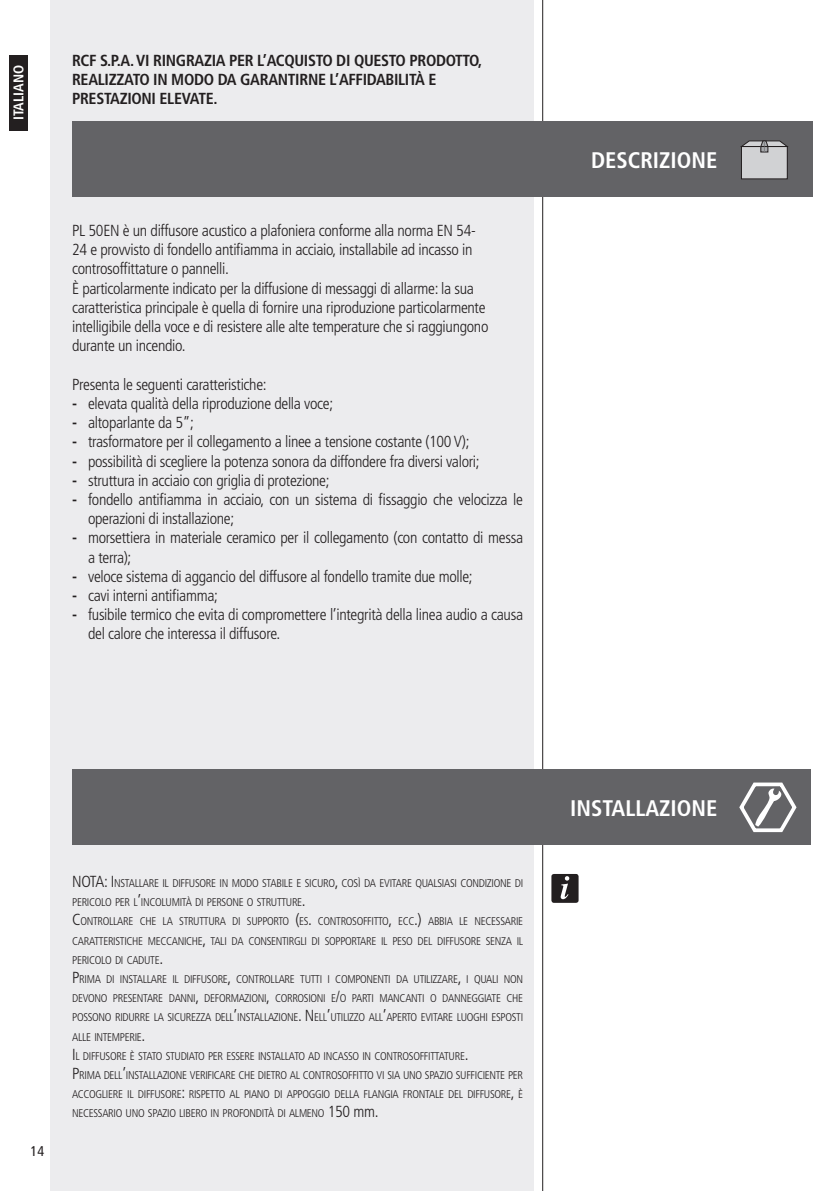
<style>
.page{position:relative;width:840px;height:1191px;background:#fff}
.page>*{position:absolute;margin:0;border:0;box-sizing:border-box;transform-origin:0 0}
.t1{font:700 condensed 22.6px "Frutiger LT Std";color:#fff}
.t2{font:300 condensed 16px/19.2px "Frutiger LT Std";letter-spacing:-.02em;color:#231f20}
.t3{font:700 condensed 16px/19.2px "Frutiger LT Std";letter-spacing:-.02em;color:#231f20}
.t4{font:700 condensed 14px "Frutiger LT Std";color:#fff}
.t5{font:condensed 14px "Frutiger LT Std";color:#231f20}
.t6{font:300 condensed 11.2px/19.2px "Frutiger LT Std";letter-spacing:-.03em;color:#231f20}
.s1{font-weight:700}
.s2{font-size:16px}
</style>
<div class="page">
<div style="left:51px;top:0;width:482px;height:1191px;background:#ececee"></div>
<hr style="left:542px;top:0;width:1px;height:1191px;background:#231f20">
<div style="left:9px;top:55px;width:18px;height:75px;background:#231f20"></div>
<div style="left:72px;top:121px;width:740px;height:76px;background:#636366"></div>
<div style="left:741px;top:146px;width:45px;height:33px;background:#d1d2d4"></div>
<svg style="left:740px;top:140px;width:47px;height:12px"></svg>
<div style="left:72px;top:769px;width:738px;height:76px;background:#636366"></div>
<svg style="left:739px;top:782px;width:58px;height:51px"></svg>
<div style="left:551px;top:874px;width:27px;height:29px;background:#231f20;border-radius:3px"></div>
<svg style="left:560px;top:876px;width:9px;height:23px"></svg>
<p class="t4" style="left:10px;top:120px;width:57px;rotate:-90deg">ITALIANO</p>
<p class="t3" style="left:72px;top:51px;width:411px">RCF S.P.A. VI RINGRAZIA PER L’ACQUISTO DI QUESTO PRODOTTO,<br>REALIZZATO IN MODO DA GARANTIRNE L’AFFIDABILITÀ E<br>PRESTAZIONI ELEVATE.</p>
<p class="t2" style="left:72px;top:221px;width:417px">PL 50EN è un diffusore acustico a plafoniera conforme alla norma EN 54- 24 e provvisto di fondello antifiamma in acciaio, installabile ad incasso in controsoffittature o pannelli.<br>È particolarmente indicato per la diffusione di messaggi di allarme: la sua caratteristica principale è quella di fornire una riproduzione particolarmente intelligibile della voce e di resistere alle alte temperature che si raggiungono durante un incendio.</p>
<p class="t2" style="left:72px;top:375px;width:196px">Presenta le seguenti caratteristiche:</p>
<p class="t2" style="left:72px;top:394px;width:262px"><span class="s1">-</span> elevata qualità della riproduzione della voce;</p>
<p class="t2" style="left:72px;top:413px;width:123px"><span class="s1">-</span> altoparlante da 5”;</p>
<p class="t2" style="left:72px;top:432px;width:399px"><span class="s1">-</span> trasformatore per il collegamento a linee a tensione costante (100 V);</p>
<p class="t2" style="left:72px;top:451px;width:409px"><span class="s1">-</span> possibilità di scegliere la potenza sonora da diffondere fra diversi valori;</p>
<p class="t2" style="left:72px;top:471px;width:259px"><span class="s1">-</span> struttura in acciaio con griglia di protezione;</p>
<p class="t2" style="left:88px;top:490px;width:436px;text-indent:-16px"><span class="s1">-</span> fondello antifiamma in acciaio, con un sistema di fissaggio che velocizza le operazioni di installazione;</p>
<p class="t2" style="left:88px;top:528px;width:436px;text-indent:-16px"><span class="s1">-</span> morsettiera in materiale ceramico per il collegamento (con contatto di messa a terra);</p>
<p class="t2" style="left:72px;top:567px;width:402px"><span class="s1">-</span> veloce sistema di aggancio del diffusore al fondello tramite due molle;</p>
<p class="t2" style="left:72px;top:586px;width:147px"><span class="s1">-</span> cavi interni antifiamma;</p>
<p class="t2" style="left:88px;top:605px;width:436px;text-indent:-16px"><span class="s1">-</span> fusibile termico che evita di compromettere l’integrità della linea audio a causa del calore che interessa il diffusore.</p>
<h1 class="t1" style="left:590px;top:147px;width:128px">DESCRIZIONE</h1>
<p class="t5" style="left:31px;top:1142px;width:15px">14</p>
<p class="t6" style="left:72px;top:873px;width:452px"><span class="s2">NOTA: I</span>NSTALLARE I L DI FFUSORE IN MODO STABI LE E SICURO<span class="s2">,</span> COSÌ DA EVITARE QUALSIASI CON DIZION E DI PERICOLO PER L<span class="s2">’</span>INCOLUMITÀ DI PERSON E O STRUTTURE<span class="s2">.<br>C</span>ONTROLLARE CHE LA STRUTTURA DI SUPPORTO <span class="s2">(</span>ES<span class="s2">.</span> CONTROSOFFITTO<span class="s2">,</span> ECC<span class="s2">.)</span> ABBIA LE N ECESSARI E CARATTERISTICHE M ECCANICHE<span class="s2">,</span> TALI DA CONSENTIRG LI DI SOPPORTARE I L PESO DEL DI FFUSORE SENZA I L PERICOLO DI CADUTE<span class="s2">.<br>P</span>RIMA</p>
<p class="t6" style="left:72px;top:969px;width:450px;text-indent:34px">DI INSTALLARE I L DI FFUSORE<span class="s2">,</span> CONTROLLARE TUTTI I COM PON ENTI DA UTI LIZZARE<span class="s2">,</span> I QUALI NON<br>DEVONO PRESENTARE DANNI<span class="s2">,</span> DEFORMAZIONI<span class="s2">,</span> CORROSIONI E<span class="s2">/</span>O PARTI MANCANTI O DANN EGGIA</p>
<p class="t6" style="left:72px;top:988px;width:452px;text-indent:419px">TE CHE POSSONO RI DURRE LA SICUREZZA DELL<span class="s2">’</span>INSTALLAZION E<span class="s2">. N</span>ELL<span class="s2">’</span>UTI LIZZO ALL<span class="s2">’</span>APERTO EVITARE LUOGHI ESPOSTI ALLE INTEM PERI E<span class="s2">.<br>I</span>L DI FFUSORE È STATO STUDIATO PER ESSERE INSTALLATO AD INCASSO IN CONTROSOFFITTATURE<span class="s2">.<br>P</span>RIMA</p>
<p class="t6" style="left:72px;top:1065px;width:451px;text-indent:31px">DELL<span class="s2">’</span>INSTALLAZION E VERI FICARE CHE DI ETRO AL CONTROSOFFITTO VI SIA UNO SPAZIO SUFFICI ENTE PER<br>ACCOGLI ERE I L DI FFUSORE<span class="s2">:</span> RISPETTO AL PIANO DI APPOGGIO DELLA FLANGIA</p>
<p class="t6" style="left:403px;top:1084px;width:122px">FRONTALE DEL DI FFUSORE<span class="s2">,</span> È</p>
<p class="t6" style="left:72px;top:1104px;width:308px">NECESSARIO UNO SPAZIO LIBERO IN PROFONDITÀ DI ALMENO <span class="s2">150</span> <span class="s2">mm.</span></p>
<h1 class="t1" style="left:570px;top:794px;width:148px">INSTALLAZIONE</h1>
</div>
